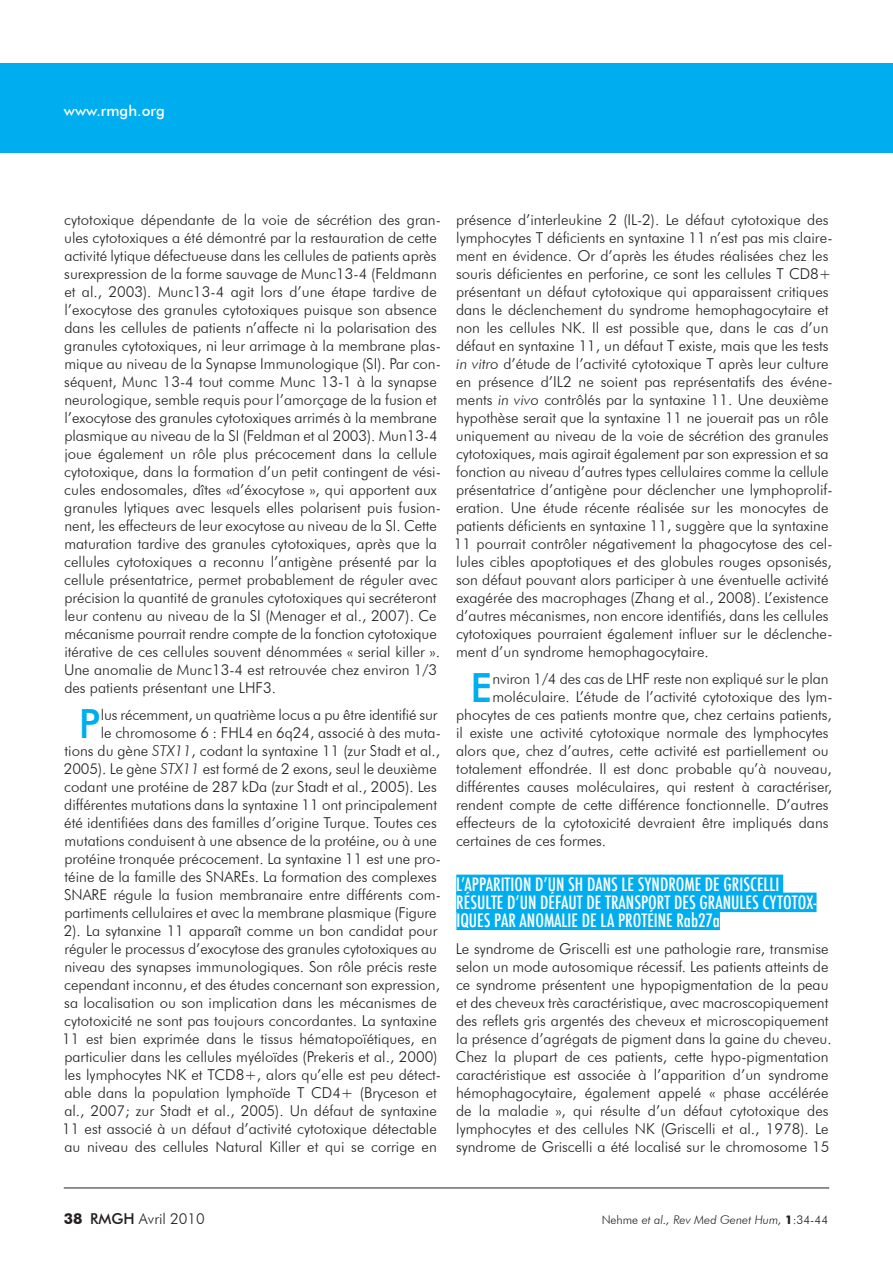
<style>
.page{position:relative;width:893px;height:1263px;background:#fff}
.page>*{position:absolute;margin:0;border:0;box-sizing:border-box;transform-origin:0 0}
.t1{font:500 40.2px "Futura BT";color:#00aeef}
.t2{font:500 condensed 18px/18px "Futura";color:#fff}
.t3{font:300 15px/18px "Futura BT";color:#231f20}
.t4{font:500 15px "Futura BT";color:#fff}
.t5{font:italic 300 12px "Futura BT";color:#231f20}
.s1{font-style:italic}
.s2{font-weight:700}
.s3{font-weight:500}
.s4{font-style:normal}
.s5{font-weight:700;font-style:normal}
</style>
<div class="page">
<hr style="left:64px;top:1188px;width:765px;height:1px;background:#231f20">
<div style="left:0;top:64px;width:893px;height:89px;background:#00aeef"></div>
<div style="left:456px;top:875px;width:327px;height:19px;background:#00aeef"></div>
<div style="left:456px;top:893px;width:360px;height:19px;background:#00aeef"></div>
<div style="left:456px;top:911px;width:264px;height:19px;background:#00aeef"></div>
<p class="t4" style="left:64px;top:102px;width:102px">www.rmgh.org</p>
<p class="t3" style="left:64px;top:211px;width:378px">cytotoxique dépendante de la voie de sécrétion des gran&shy;ules cytotoxiques a été démontré par la restauration de cette activité lytique défectueuse dans les cellules de patients après surexpression de la forme sauvage de Munc13-4 (Feldmann et al., 2003). Munc13-4 agit lors d’une étape tardive de l’exocytose des granules cytotoxiques puisque son absence dans les cellules de patients n’affecte ni la polarisation des granules cytotoxiques, ni leur arrimage à la membrane plas&shy;mique au niveau de la Synapse Immunologique (SI). Par con&shy;séquent, Munc 13-4 tout comme Munc 13-1 à la synapse neurologique, semble requis pour l’amorçage de la fusion et l’exocytose des granules cytotoxiques arrimés à la membrane plasmique au niveau de la SI (Feldman et al 2003). Mun13-4 joue également un rôle plus précocement dans la cellule cytotoxique, dans la formation d’un petit contingent de vési&shy;cules endosomales, dîtes «d’éxocytose », qui apportent aux granules lytiques avec lesquels elles polarisent puis fusion&shy;nent, les effecteurs de leur exocytose au niveau de la SI. Cette maturation tardive des granules cytotoxiques, après que la cellules cytotoxiques a reconnu l’antigène présenté par la cellule présentatrice, permet probablement de réguler avec précision la quantité de granules cytotoxiques qui secréteront leur contenu au niveau de la SI (Menager et al., 2007). Ce mécanisme pourrait rendre compte de la fonction cytotoxique itérative de ces cellules souvent dénommées « serial killer ».<br>Une anomalie de Munc13-4 est retrouvée chez environ 1/3 des patients présentant une LHF3.</p>
<h1 class="t1" style="left:79px;top:699px;width:23px">P</h1>
<p class="t3" style="left:62px;top:706px;width:380px;text-align:right">lus récemment, un quatrième locus a pu être identifié sur<br>le chromosome 6 : FHL4 en 6q24, associé à des muta-<br>tions du gène <span class="s1">STX11</span>, codant la syntaxine 11 (zur Stadt et al., 2005). Le gène <span class="s1">STX11</span> est formé de 2 exons, seul le deuxième codant une protéine de 287 kDa (zur Stadt et al., 2005). Les différentes mutations dans la syntaxine 11 ont principalement été identifiées dans des familles d’origine Turque. Toutes ces mutations conduisent à une absence de la protéine, ou à une protéine tronquée précocement. La syntaxine 11 est une pro&shy;téine de la famille des SNAREs. La formation des complexes SNARE régule la fusion membranaire entre différents com&shy;partiments cellulaires et avec la membrane plasmique (Figure 2). La sytanxine 11 apparaît comme un bon candidat pour réguler le processus d’exocytose des granules cytotoxiques au niveau des synapses immunologiques. Son rôle précis reste cependant inconnu, et des études concernant son expression, sa localisation ou son implication dans les mécanismes de cytotoxicité ne sont pas toujours concordantes. La syntaxine 11 est bien exprimée dans le tissus hématopoïétiques, en particulier dans les cellules myéloïdes (Prekeris et al., 2000) les lymphocytes NK et TCD8+, alors qu’elle est peu détect&shy;able dans la population lymphoïde T CD4+ (Bryceson et al., 2007; zur Stadt et al., 2005). Un défaut de syntaxine 11 est associé à un défaut d’activité cytotoxique détectable au niveau des cellules Natural Killer et qui se corrige en</p>
<p class="t3" style="left:454px;top:211px;width:380px">présence d’interleukine 2 (IL-2). Le défaut cytotoxique des lymphocytes T déficients en syntaxine 11 n’est pas mis claire&shy;ment en évidence. Or d’après les études réalisées chez les souris déficientes en perforine, ce sont les cellules T CD8+ présentant un défaut cytotoxique qui apparaissent critiques dans le déclenchement du syndrome hemophagocytaire et non les cellules NK. Il est possible que, dans le cas d’un défaut en syntaxine 11, un défaut T existe, mais que les tests <span class="s1">in vitro</span> d’étude de l’activité cytotoxique T après leur culture en présence d’IL2 ne soient pas représentatifs des événe&shy;ments <span class="s1">in vivo</span> contrôlés par la syntaxine 11. Une deuxième hypothèse serait que la syntaxine 11 ne jouerait pas un rôle uniquement au niveau de la voie de sécrétion des granules cytotoxiques, mais agirait également par son expression et sa fonction au niveau d’autres types cellulaires comme la cellule présentatrice d’antigène pour déclencher une lymphoprolif&shy;eration. Une étude récente réalisée sur les monocytes de patients déficients en syntaxine 11, suggère que la syntaxine 11 pourrait contrôler négativement la phagocytose des cel&shy;lules cibles apoptotiques et des globules rouges opsonisés, son défaut pouvant alors participer à une éventuelle activité exagérée des macrophages (Zhang et al., 2008). L’existence d’autres mécanismes, non encore identifiés, dans les cellules cytotoxiques pourraient également influer sur le déclenche&shy;ment d’un syndrome hemophagocytaire.</p>
<h1 class="t1" style="left:470px;top:663px;width:23px">E</h1>
<p class="t3" style="left:492px;top:670px;width:338px">nviron 1/4 des cas de LHF reste non expliqué sur le plan</p>
<p class="t3" style="left:492px;top:688px;width:342px">moléculaire. L’étude de l’activité cytotoxique des lym-</p>
<p class="t3" style="left:456px;top:706px;width:377px">phocytes de ces patients montre que, chez certains patients,</p>
<p class="t3" style="left:456px;top:724px;width:374px">il existe une activité cytotoxique normale des lymphocytes</p>
<p class="t3" style="left:456px;top:742px;width:374px">alors que, chez d’autres, cette activité est partiellement ou</p>
<p class="t3" style="left:456px;top:760px;width:377px">totalement effondrée. Il est donc probable qu’à nouveau,</p>
<p class="t3" style="left:456px;top:778px;width:377px">différentes causes moléculaires, qui restent à caractériser,</p>
<p class="t3" style="left:456px;top:796px;width:374px">rendent compte de cette différence fonctionnelle. D’autres</p>
<p class="t3" style="left:456px;top:814px;width:374px">effecteurs de la cytotoxicité devraient être impliqués dans</p>
<p class="t3" style="left:456px;top:832px;width:152px">certaines de ces formes.</p>
<p class="t2" style="left:456px;top:875px;width:362px">L’APPARITION D’UN SH DANS LE SYNDROME DE GRISCELLI<br>RÉSULTE D’UN DÉFAUT DE TRANSPORT DES GRANULES CYTOTOX-<br>IQUES PAR ANOMALIE DE LA PROTÉINE Rab27a</p>
<p class="t3" style="left:456px;top:940px;width:378px">Le syndrome de Griscelli est une pathologie rare, transmise selon un mode autosomique récessif. Les patients atteints de ce syndrome présentent une hypopigmentation de la peau et des cheveux très caractéristique, avec macroscopiquement des reflets gris argentés des cheveux et microscopiquement la présence d’agrégats de pigment dans la gaine du cheveu.<br>Chez la plupart de ces patients, cette hypo-pigmentation caractéristique est associée à l’apparition d’un syndrome hémophagocytaire, également appelé « phase accélérée de la maladie », qui résulte d’un défaut cytotoxique des lymphocytes et des cellules NK (Griscelli et al., 1978). Le syndrome de Griscelli a été localisé sur le chromosome 15</p>
<p class="t3" style="left:64px;top:1210px;width:143px"><span class="s2">38</span> <span class="s3">RMGH</span> Avril 2010</p>
<p class="t5" style="left:602px;top:1212px;width:228px"><span class="s4">Nehme</span> et al., Rev Med Genet Hum, <span class="s5">1</span><span class="s4">:34-44</span></p>
</div>
